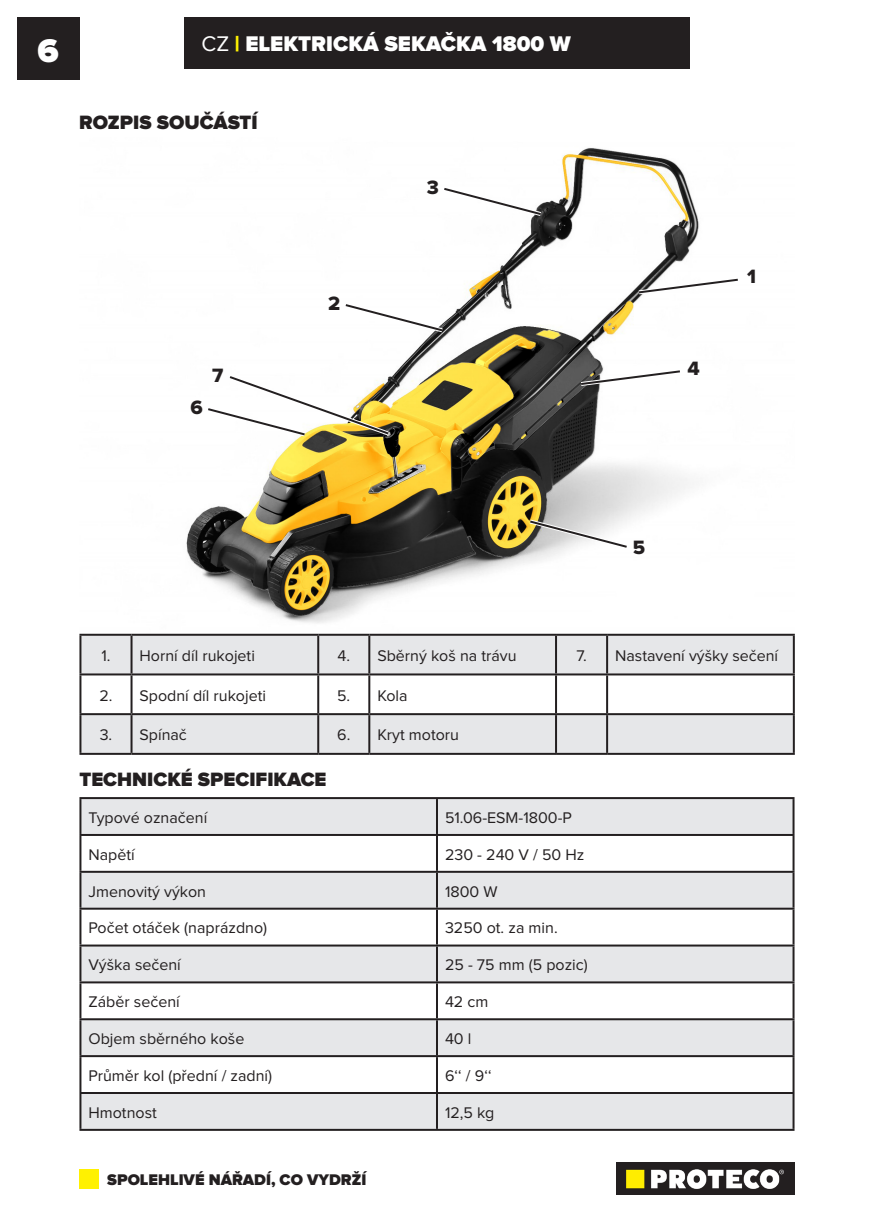
<style>
.page{position:relative;width:874px;height:1225px;background:#fff}
.page>*{position:absolute;margin:0;border:0;box-sizing:border-box;transform-origin:0 0}
.t1{font:900 34px "Proxima Nova";color:#fff}
.t2{font:900 22px "Proxima Nova";color:#fff}
.t3{font:900 20px "Proxima Nova";color:#231f20}
.t4{font:20px "Proxima Nova Extrabld";color:#231f20}
.t5{font:16px "Proxima Nova";color:#231f20}
.t6{font:900 16px "Proxima Nova";color:#231f20}
.s1{font-weight:400}
.s2{color:#fff101}
</style>
<div class="page">
<div style="left:17px;top:17px;width:62px;height:62px;background:#231f20"></div>
<img style="left:616px;top:1162px;width:178px;height:33px">
<div style="left:79px;top:1169px;width:20px;height:19px;background:#fff101"></div>
<div style="left:184px;top:17px;width:505px;height:51px;background:#231f20"></div>
<img style="left:79px;top:148px;width:714px;height:486px">
<svg style="left:634px;top:275px;width:107px;height:22px"></svg>
<svg style="left:341px;top:300px;width:106px;height:35px"></svg>
<svg style="left:439px;top:184px;width:106px;height:35px"></svg>
<svg style="left:576px;top:367px;width:108px;height:21px"></svg>
<svg style="left:525px;top:516px;width:106px;height:35px"></svg>
<svg style="left:203px;top:371px;width:190px;height:68px"></svg>
<svg style="left:81px;top:636px;width:711px;height:117px;fill:#e6e7e9"></svg>
<hr style="left:79px;top:634px;width:52px;height:2px;background:#231f20">
<hr style="left:79px;top:636px;width:2px;height:37px;background:#231f20">
<hr style="left:131px;top:634px;width:187px;height:2px;background:#231f20">
<hr style="left:130px;top:636px;width:2px;height:37px;background:#231f20">
<hr style="left:318px;top:634px;width:51px;height:2px;background:#231f20">
<hr style="left:317px;top:636px;width:2px;height:37px;background:#231f20">
<hr style="left:369px;top:634px;width:186px;height:2px;background:#231f20">
<hr style="left:368px;top:636px;width:2px;height:37px;background:#231f20">
<hr style="left:555px;top:634px;width:51px;height:2px;background:#231f20">
<hr style="left:554px;top:636px;width:2px;height:37px;background:#231f20">
<hr style="left:606px;top:634px;width:188px;height:2px;background:#231f20">
<hr style="left:605px;top:636px;width:2px;height:37px;background:#231f20">
<hr style="left:792px;top:636px;width:2px;height:37px;background:#231f20">
<hr style="left:79px;top:673px;width:52px;height:2px;background:#231f20">
<hr style="left:79px;top:675px;width:2px;height:38px;background:#231f20">
<hr style="left:131px;top:673px;width:187px;height:2px;background:#231f20">
<hr style="left:130px;top:675px;width:2px;height:38px;background:#231f20">
<hr style="left:318px;top:673px;width:51px;height:2px;background:#231f20">
<hr style="left:317px;top:675px;width:2px;height:38px;background:#231f20">
<hr style="left:369px;top:673px;width:186px;height:2px;background:#231f20">
<hr style="left:368px;top:675px;width:2px;height:38px;background:#231f20">
<hr style="left:555px;top:673px;width:51px;height:2px;background:#231f20">
<hr style="left:554px;top:675px;width:2px;height:38px;background:#231f20">
<hr style="left:606px;top:673px;width:188px;height:2px;background:#231f20">
<hr style="left:605px;top:675px;width:2px;height:38px;background:#231f20">
<hr style="left:792px;top:675px;width:2px;height:38px;background:#231f20">
<hr style="left:79px;top:713px;width:52px;height:2px;background:#231f20">
<hr style="left:79px;top:715px;width:2px;height:38px;background:#231f20">
<hr style="left:131px;top:713px;width:187px;height:2px;background:#231f20">
<hr style="left:130px;top:715px;width:2px;height:38px;background:#231f20">
<hr style="left:318px;top:713px;width:51px;height:2px;background:#231f20">
<hr style="left:317px;top:715px;width:2px;height:38px;background:#231f20">
<hr style="left:369px;top:713px;width:186px;height:2px;background:#231f20">
<hr style="left:368px;top:715px;width:2px;height:38px;background:#231f20">
<hr style="left:555px;top:713px;width:51px;height:2px;background:#231f20">
<hr style="left:554px;top:715px;width:2px;height:38px;background:#231f20">
<hr style="left:606px;top:713px;width:188px;height:2px;background:#231f20">
<hr style="left:605px;top:715px;width:2px;height:38px;background:#231f20">
<hr style="left:792px;top:715px;width:2px;height:38px;background:#231f20">
<hr style="left:79px;top:753px;width:52px;height:2px;background:#231f20">
<hr style="left:131px;top:753px;width:187px;height:2px;background:#231f20">
<hr style="left:318px;top:753px;width:51px;height:2px;background:#231f20">
<hr style="left:369px;top:753px;width:186px;height:2px;background:#231f20">
<hr style="left:555px;top:753px;width:51px;height:2px;background:#231f20">
<hr style="left:606px;top:753px;width:188px;height:2px;background:#231f20">
<svg style="left:81px;top:799px;width:711px;height:329px;fill:#e6e7e9"></svg>
<hr style="left:79px;top:797px;width:358px;height:2px;background:#231f20">
<hr style="left:79px;top:799px;width:2px;height:35px;background:#231f20">
<hr style="left:437px;top:797px;width:357px;height:2px;background:#231f20">
<hr style="left:436px;top:799px;width:2px;height:35px;background:#231f20">
<hr style="left:792px;top:799px;width:2px;height:35px;background:#231f20">
<hr style="left:79px;top:834px;width:358px;height:2px;background:#231f20">
<hr style="left:79px;top:836px;width:2px;height:35px;background:#231f20">
<hr style="left:437px;top:834px;width:357px;height:2px;background:#231f20">
<hr style="left:436px;top:836px;width:2px;height:35px;background:#231f20">
<hr style="left:792px;top:836px;width:2px;height:35px;background:#231f20">
<hr style="left:79px;top:871px;width:358px;height:2px;background:#231f20">
<hr style="left:79px;top:873px;width:2px;height:34px;background:#231f20">
<hr style="left:437px;top:871px;width:357px;height:2px;background:#231f20">
<hr style="left:436px;top:873px;width:2px;height:34px;background:#231f20">
<hr style="left:792px;top:873px;width:2px;height:34px;background:#231f20">
<hr style="left:79px;top:907px;width:358px;height:2px;background:#231f20">
<hr style="left:79px;top:909px;width:2px;height:35px;background:#231f20">
<hr style="left:437px;top:907px;width:357px;height:2px;background:#231f20">
<hr style="left:436px;top:909px;width:2px;height:35px;background:#231f20">
<hr style="left:792px;top:909px;width:2px;height:35px;background:#231f20">
<hr style="left:79px;top:944px;width:358px;height:2px;background:#231f20">
<hr style="left:79px;top:946px;width:2px;height:35px;background:#231f20">
<hr style="left:437px;top:944px;width:357px;height:2px;background:#231f20">
<hr style="left:436px;top:946px;width:2px;height:35px;background:#231f20">
<hr style="left:792px;top:946px;width:2px;height:35px;background:#231f20">
<hr style="left:79px;top:981px;width:358px;height:2px;background:#231f20">
<hr style="left:79px;top:983px;width:2px;height:35px;background:#231f20">
<hr style="left:437px;top:981px;width:357px;height:2px;background:#231f20">
<hr style="left:436px;top:983px;width:2px;height:35px;background:#231f20">
<hr style="left:792px;top:983px;width:2px;height:35px;background:#231f20">
<hr style="left:79px;top:1018px;width:358px;height:2px;background:#231f20">
<hr style="left:79px;top:1020px;width:2px;height:35px;background:#231f20">
<hr style="left:437px;top:1018px;width:357px;height:2px;background:#231f20">
<hr style="left:436px;top:1020px;width:2px;height:35px;background:#231f20">
<hr style="left:792px;top:1020px;width:2px;height:35px;background:#231f20">
<hr style="left:79px;top:1055px;width:358px;height:2px;background:#231f20">
<hr style="left:79px;top:1057px;width:2px;height:35px;background:#231f20">
<hr style="left:437px;top:1055px;width:357px;height:2px;background:#231f20">
<hr style="left:436px;top:1057px;width:2px;height:35px;background:#231f20">
<hr style="left:792px;top:1057px;width:2px;height:35px;background:#231f20">
<hr style="left:79px;top:1092px;width:358px;height:2px;background:#231f20">
<hr style="left:79px;top:1094px;width:2px;height:34px;background:#231f20">
<hr style="left:437px;top:1092px;width:357px;height:2px;background:#231f20">
<hr style="left:436px;top:1094px;width:2px;height:34px;background:#231f20">
<hr style="left:792px;top:1094px;width:2px;height:34px;background:#231f20">
<hr style="left:79px;top:1128px;width:358px;height:2px;background:#231f20">
<hr style="left:437px;top:1128px;width:357px;height:2px;background:#231f20">
<h1 class="t1" style="left:38px;top:31px;width:23px">6</h1>
<h2 class="t2" style="left:201px;top:31px;width:371px"><span class="s1">CZ</span> <span class="s2">|</span> ELEKTRICKÁ SEKAČKA 1800 W</h2>
<p class="t3" style="left:79px;top:111px;width:180px">ROZPIS SOUČÁSTÍ</p>
<p class="t4" style="left:426px;top:176px;width:14px">3</p>
<p class="t4" style="left:190px;top:396px;width:14px">6</p>
<p class="t4" style="left:212px;top:364px;width:13px">7</p>
<p class="t4" style="left:328px;top:292px;width:14px">2</p>
<p class="t4" style="left:687px;top:356px;width:14px">4</p>
<p class="t4" style="left:746px;top:265px;width:10px">1</p>
<p class="t4" style="left:632px;top:536px;width:14px">5</p>
<p class="t5" style="left:101px;top:648px;width:11px">1.</p>
<p class="t5" style="left:139px;top:648px;width:117px">Horní díl rukojeti</p>
<p class="t5" style="left:337px;top:648px;width:14px">4.</p>
<p class="t5" style="left:377px;top:648px;width:141px">Sběrný koš na trávu</p>
<p class="t5" style="left:576px;top:648px;width:12px">7.</p>
<p class="t5" style="left:614px;top:648px;width:164px">Nastavení výšky sečení</p>
<p class="t5" style="left:99px;top:688px;width:15px">2.</p>
<p class="t5" style="left:139px;top:688px;width:128px">Spodní díl rukojeti</p>
<p class="t5" style="left:337px;top:688px;width:15px">5.</p>
<p class="t5" style="left:377px;top:688px;width:32px">Kola</p>
<p class="t5" style="left:100px;top:727px;width:14px">3.</p>
<p class="t5" style="left:139px;top:727px;width:49px">Spínač</p>
<p class="t5" style="left:337px;top:727px;width:15px">6.</p>
<p class="t5" style="left:377px;top:727px;width:83px">Kryt motoru</p>
<p class="t3" style="left:79px;top:768px;width:248px">TECHNICKÉ SPECIFIKACE</p>
<p class="t5" style="left:88px;top:810px;width:120px">Typové označení</p>
<p class="t5" style="left:445px;top:810px;width:128px">51.06-ESM-1800-P</p>
<p class="t5" style="left:88px;top:847px;width:48px">Napětí</p>
<p class="t5" style="left:445px;top:847px;width:141px">230 - 240 V / 50 Hz</p>
<p class="t5" style="left:88px;top:884px;width:119px">Jmenovitý výkon</p>
<p class="t5" style="left:445px;top:884px;width:54px">1800 W</p>
<p class="t5" style="left:88px;top:920px;width:180px">Počet otáček (naprázdno)</p>
<p class="t5" style="left:445px;top:920px;width:114px">3250 ot. za min.</p>
<p class="t5" style="left:88px;top:957px;width:94px">Výška sečení</p>
<p class="t5" style="left:445px;top:957px;width:144px">25 - 75 mm (5 pozic)</p>
<p class="t5" style="left:88px;top:994px;width:93px">Záběr sečení</p>
<p class="t5" style="left:445px;top:994px;width:45px">42 cm</p>
<p class="t5" style="left:88px;top:1031px;width:157px">Objem sběrného koše</p>
<p class="t5" style="left:445px;top:1031px;width:28px">40 l</p>
<p class="t5" style="left:88px;top:1068px;width:185px">Průměr kol (přední / zadní)</p>
<p class="t5" style="left:445px;top:1068px;width:48px">6‘‘ / 9‘‘</p>
<p class="t5" style="left:88px;top:1105px;width:70px">Hmotnost</p>
<p class="t5" style="left:445px;top:1105px;width:51px">12,5 kg</p>
<p class="t6" style="left:107px;top:1170px;width:260px">SPOLEHLIVÉ NÁŘADÍ, CO VYDRŽÍ</p>
</div>
